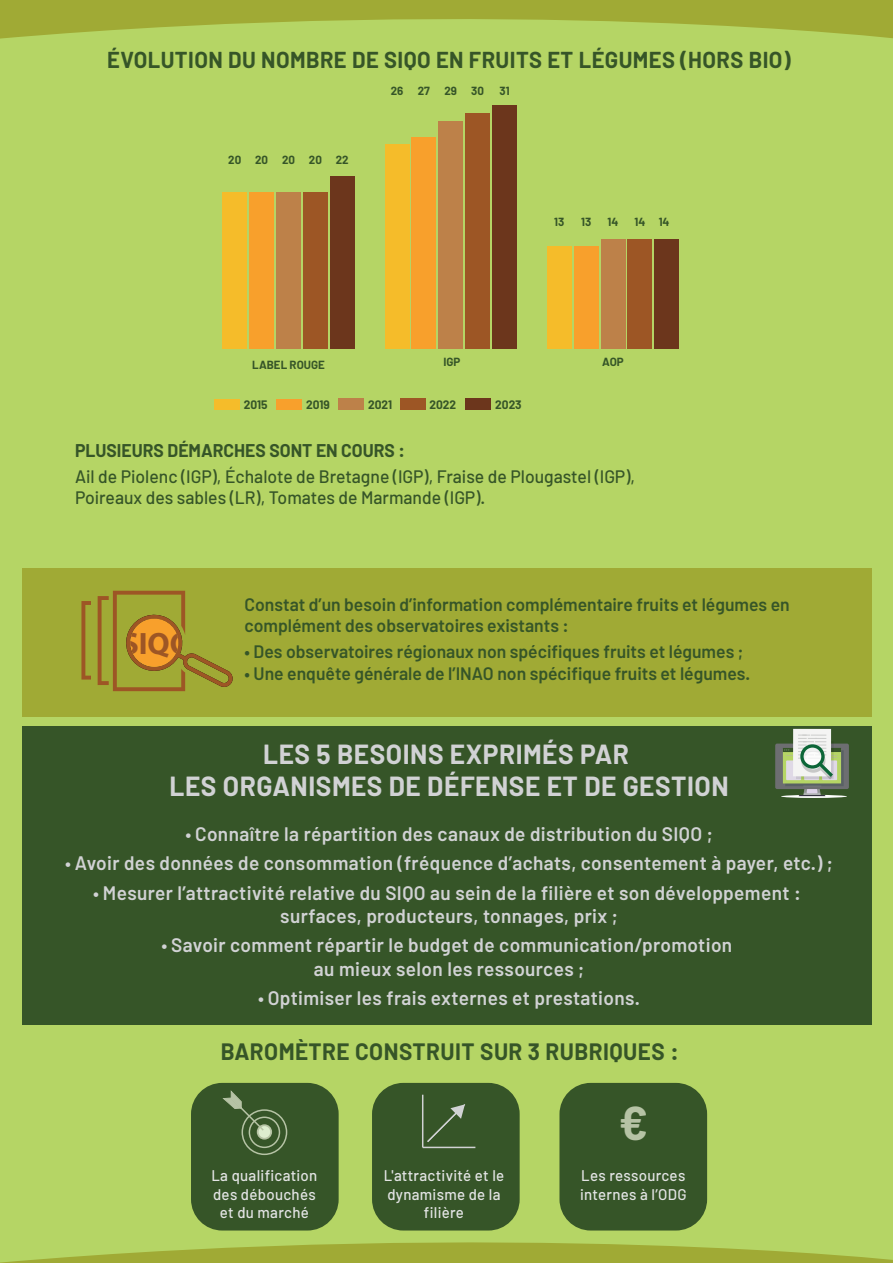
<style>
.page{position:relative;width:893px;height:1263px;background:#b5d565}
.page>*{position:absolute;margin:0;border:0;box-sizing:border-box;transform-origin:0 0}
.t1{font:700 46.35px "Barlow";color:#b6c3a5}
.t2{font:700 31.05px "Myriad Pro";color:#9d5625}
.t3{font:700 27px/32.4px "Barlow";letter-spacing:.02em;color:#d1d2d4;text-align:center}
.t4{font:700 23.1px "Barlow";letter-spacing:.02em;color:#365528}
.t5{font:700 22.5px "Barlow";letter-spacing:.02em;color:#365528}
.t6{font:600 19.5px/29.4px "Barlow";letter-spacing:.02em;color:#d1d2d4;text-align:center}
.t7{font:600 18px/21.6px "Barlow";color:#365528}
.t8{font:500 18px/21.6px "Barlow";color:#365528}
.t9{font:700 18px "Barlow";color:#365528}
.t10{font:500 15.45px/18.5px "Barlow";letter-spacing:.02em;color:#e3e4e4;text-align:center}
.t11{font:700 12px "Barlow";color:#365528}
.t12{font:700 11.55px "Barlow";color:#365528}
.s1{font-weight:500}
</style>
<div class="page">
<div style="left:23px;top:569px;width:849px;height:148px;background:#a0aa35"></div>
<div style="left:466px;top:398px;width:25px;height:12px;background:#6c361c"></div>
<div style="left:400px;top:398px;width:25px;height:12px;background:#9d5625"></div>
<div style="left:338px;top:398px;width:26px;height:12px;background:#bd8149"></div>
<div style="left:277px;top:399px;width:25px;height:11px;background:#f8a02c"></div>
<div style="left:214px;top:399px;width:25px;height:11px;background:#f5bc2a"></div>
<div style="left:655px;top:239px;width:24px;height:110px;background:#6c361c"></div>
<div style="left:628px;top:239px;width:24px;height:110px;background:#9d5625"></div>
<div style="left:601px;top:239px;width:24px;height:110px;background:#bd8149"></div>
<div style="left:574px;top:247px;width:24px;height:102px;background:#f8a02c"></div>
<div style="left:547px;top:247px;width:24px;height:102px;background:#f5bc2a"></div>
<div style="left:492px;top:105px;width:25px;height:244px;background:#6c361c"></div>
<div style="left:466px;top:113px;width:24px;height:236px;background:#9d5625"></div>
<div style="left:439px;top:121px;width:24px;height:228px;background:#bd8149"></div>
<div style="left:412px;top:137px;width:24px;height:212px;background:#f8a02c"></div>
<div style="left:385px;top:145px;width:24px;height:204px;background:#f5bc2a"></div>
<div style="left:330px;top:176px;width:24px;height:173px;background:#6c361c"></div>
<div style="left:303px;top:192px;width:24px;height:157px;background:#9d5625"></div>
<div style="left:276px;top:192px;width:25px;height:157px;background:#bd8149"></div>
<div style="left:250px;top:192px;width:24px;height:157px;background:#f8a02c"></div>
<div style="left:223px;top:192px;width:24px;height:157px;background:#f5bc2a"></div>
<div style="left:23px;top:726px;width:849px;height:298px;background:#365528"></div>
<div style="left:191px;top:1083px;width:148px;height:147px;background:#365528;border-radius:31px"></div>
<div style="left:372px;top:1083px;width:148px;height:147px;background:#365528;border-radius:31px"></div>
<div style="left:559px;top:1083px;width:148px;height:147px;background:#365528;border-radius:31px"></div>
<div style="left:258px;top:1125px;width:13px;height:14px;background:#ddedcf;border-radius:50%"></div>
<div style="left:257px;top:1124px;width:15px;height:15px;border:2px solid #b6c3a5;border-radius:50%"></div>
<div style="left:249px;top:1116px;width:31px;height:32px;border:2px solid #b6c3a5;border-radius:50%"></div>
<div style="left:242px;top:1109px;width:45px;height:46px;border:2px solid #b6c3a5;border-radius:50%"></div>
<svg style="left:222px;top:1090px;width:43px;height:42px"></svg>
<hr style="left:422px;top:1095px;width:1px;height:52px;background:#d1d2d4">
<hr style="left:423px;top:1147px;width:52px;height:1px;background:#d1d2d4">
<svg style="left:427px;top:1104px;width:38px;height:38px"></svg>
<svg style="left:81px;top:601px;width:10px;height:78px"></svg>
<svg style="left:98px;top:591px;width:135px;height:100px"></svg>
<div style="left:130px;top:619px;width:48px;height:48px;background:#f8a02c;border-radius:50%"></div>
<hr style="left:781px;top:795px;width:66px;height:3px;background:#fff;border-radius:50%">
<div style="left:775px;top:743px;width:74px;height:46px;background:#6d6e71;border-radius:2px"></div>
<div style="left:785px;top:750px;width:59px;height:36px;background:#596164"></div>
<svg style="left:783px;top:752px;width:58px;height:31px"></svg>
<hr style="left:783px;top:748px;width:58px;height:4px;background:#365528">
<div style="left:793px;top:729px;width:38px;height:47px;background:linear-gradient(to right,#f4f4f3,#f4f4f3)"></div>
<svg style="left:784px;top:735px;width:53px;height:61px"></svg>
<p class="t5" style="left:107px;top:51px;width:685px">ÉVOLUTION DU NOMBRE DE SIQO EN FRUITS ET LÉGUMES (HORS BIO)</p>
<p class="t12" style="left:228px;top:155px;width:122px">20 20 20 20 22</p>
<p class="t12" style="left:391px;top:86px;width:14px">26</p>
<p class="t12" style="left:418px;top:86px;width:14px">27</p>
<p class="t12" style="left:444px;top:86px;width:41px">29 30</p>
<p class="t12" style="left:499px;top:86px;width:12px">31</p>
<p class="t12" style="left:554px;top:217px;width:12px">13</p>
<p class="t12" style="left:581px;top:217px;width:12px">13</p>
<p class="t12" style="left:608px;top:217px;width:12px">14</p>
<p class="t12" style="left:634px;top:217px;width:37px">14 14</p>
<p class="t12" style="left:252px;top:360px;width:74px">LABEL ROUGE</p>
<p class="t12" style="left:444px;top:357px;width:18px">IGP</p>
<p class="t12" style="left:602px;top:357px;width:23px">AOP</p>
<p class="t11" style="left:244px;top:400px;width:25px">2015</p>
<p class="t11" style="left:306px;top:400px;width:25px">2019</p>
<p class="t11" style="left:368px;top:400px;width:26px">2021</p>
<p class="t11" style="left:429px;top:400px;width:28px">2022</p>
<p class="t11" style="left:495px;top:400px;width:28px">2023</p>
<p class="t9" style="left:75px;top:443px;width:331px">PLUSIEURS DÉMARCHES SONT EN COURS :</p>
<p class="t8" style="left:75px;top:467px;width:562px">Ail de Piolenc (IGP), Échalote de Bretagne (IGP), Fraise de Plougastel (IGP),<br>Poireaux des sables (LR), Tomates de Marmande (IGP).</p>
<h2 class="t2" style="left:122px;top:632px;width:72px">SIQO</h2>
<p class="t7" style="left:245px;top:593px;width:547px">Constat d’un besoin d’information complémentaire fruits et légumes en complément des observatoires existants :</p>
<p class="t7" style="left:245px;top:643px;width:507px">ï Des observatoires régionaux non spécifiques fruits et légumes ; ï Une enquête générale de l’INAO non spécifique fruits et légumes.</p>
<h3 class="t3" style="left:169px;top:740px;width:561px">LES 5 BESOINS EXPRIMÉS PAR<br>LES ORGANISMES DE DÉFENSE ET DE GESTION</h3>
<p class="t6" style="left:65px;top:819px;width:769px"><span class="s1">ï</span> Connaître la répartition des canaux de distribution du SIQO ;<br><span class="s1">ï</span> Avoir des données de consommation (fréquence d’achats, consentement à payer, etc.) ; <span class="s1">ï</span> Mesurer l’attractivité relative du SIQO au sein de la filière et son développement :</p>
<p class="t6" style="left:162px;top:901px;width:572px">surfaces, producteurs, tonnages, prix ;<br><span class="s1">ï</span> Savoir comment répartir le budget de communication/promotion</p>
<p class="t6" style="left:258px;top:954px;width:383px">au mieux selon les ressources ;<br><span class="s1">ï</span> Optimiser les frais externes et prestations.</p>
<p class="t4" style="left:221px;top:1043px;width:459px">BAROMÈTRE CONSTRUIT SUR 3 RUBRIQUES :</p>
<h1 class="t1" style="left:619px;top:1105px;width:31px">€</h1>
<p class="t10" style="left:211px;top:1168px;width:108px">La qualification des débouchés et du marché</p>
<p class="t10" style="left:384px;top:1168px;width:122px">L'attractivité et le dynamisme de la filière</p>
<p class="t10" style="left:580px;top:1168px;width:108px;text-align:left">Les ressources internes à l’ODG</p>
</div>
